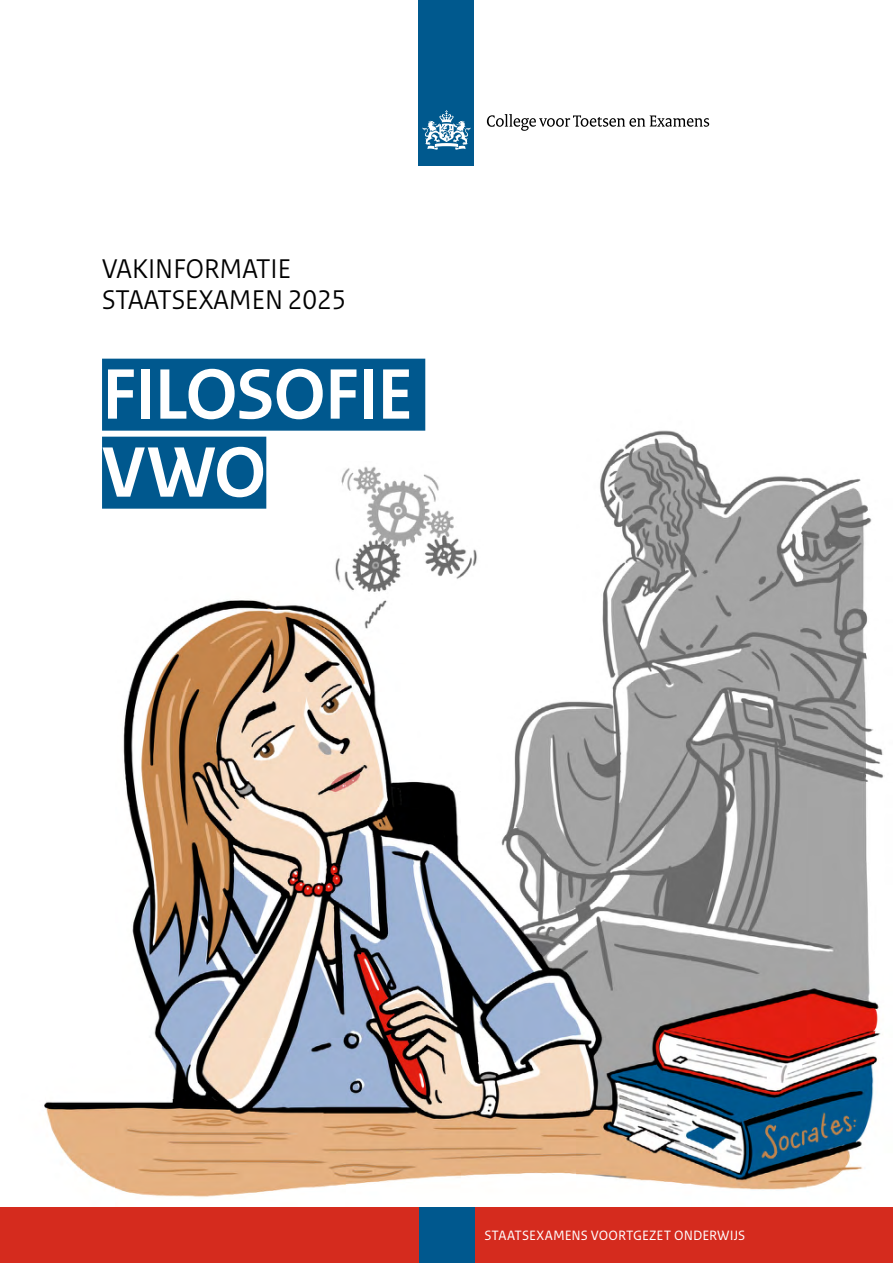
<style>
.page{position:relative;width:893px;height:1263px;background:#fff}
.page>*{position:absolute;margin:0;border:0;box-sizing:border-box;transform-origin:0 0}
.H1_titel{font:700 75px/78px "Rijksoverheid Sans Heading";letter-spacing:-.02em;color:#fff}
.P_subtitel{font:28.5px/31.5px "Rijksoverheid Sans Heading";color:#000}
.t1{font:14.25px "Rijksoverheid Sans Text";letter-spacing:.005em;color:#fff}
</style>
<div class="page">
<img style="left:0;top:1px;width:893px;height:1207px">
<div style="left:0;top:1208px;width:893px;height:55px;background:#d52b1e"></div>
<div style="left:419px;top:1208px;width:55px;height:55px;background:#00588e"></div>
<div style="left:419px;top:0;width:55px;height:165px;background:#00598e"></div>
<svg style="left:423px;top:110px;width:47px;height:40px"></svg>
<svg style="left:487px;top:114px;width:222px;height:17px"></svg>
<div style="left:102px;top:359px;width:323px;height:72px;background:#00588e"></div>
<div style="left:102px;top:437px;width:164px;height:72px;background:#00588e"></div>
<p class="P_subtitel" style="left:102px;top:253px;width:246px">VAKINFORMATIE<br>STAATSEXAMEN 2025</p>
<h1 class="H1_titel" style="left:102px;top:357px;width:312px">FILOSOFIE<br>VWO</h1>
<p class="t1" style="left:484px;top:1227px;width:263px">STAATSEXAMENS VOORTGEZET ONDERWIJS</p>
</div>
